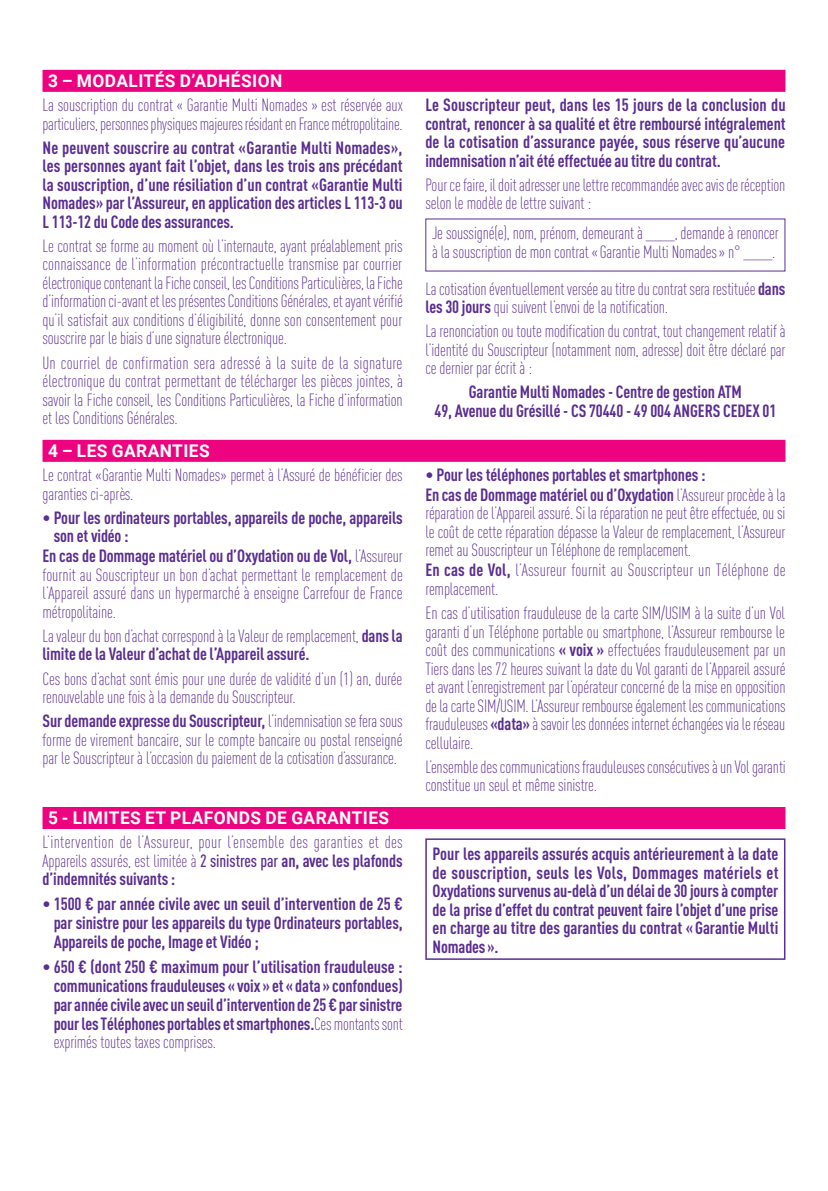
<style>
.page{position:relative;width:828px;height:1191px;background:#fff}
.page>*{position:absolute;margin:0;border:0;box-sizing:border-box;transform-origin:0 0}
.Base{font:300 17.6px/18.4px "DIN Cond";letter-spacing:-.01em;color:#5b2e91}
.Base-2{font:700 17.6px/18.6px "DIN Cond";letter-spacing:-.005em;color:#5b2e91;text-align:justify}
.Base_retrait_G_2mm{font:700 17.6px/18.8px "DIN Cond";letter-spacing:-.01em;color:#5b2e91;text-align:justify}
.Base_Esp_apres_redui{font:300 17.6px/18.4px "DIN Cond";letter-spacing:-.01em;color:#5b2e91;text-align:justify}
.Base_Esp_apres_redui-2{font:700 17.6px/18.4px "DIN Cond";letter-spacing:-.005em;color:#5b2e91}
.Base-3{font:300 17.6px/18.4px "DIN Cond";letter-spacing:.01em;color:#5b2e91}
.Titre_Filet{font:700 17.6px "Roboto";letter-spacing:.025em;color:#fff}
.s1{font-weight:300}
.s2{font-weight:700}
.s3{font-weight:500}
</style>
<div class="page">
<div style="left:43px;top:70px;width:742px;height:22px;background:#ed0280"></div>
<div style="left:43px;top:440px;width:742px;height:22px;background:#ed0280"></div>
<div style="left:43px;top:807px;width:742px;height:22px;background:#ed0280"></div>
<div style="left:425px;top:838px;width:360px;height:122px;border:2px solid #5b2e91"></div>
<p class="Titre_Filet" style="left:48px;top:68px;width:236px">3 – MODALITÉS D’ADHÉSION</p>
<p class="Base" style="left:43px;top:96px;width:362px">La souscription du contrat « Garantie Multi Nomades » est réservée aux particuliers, personnes physiques majeures résidant en France métropolitaine.</p>
<p class="Base-2" style="left:43px;top:138px;width:362px">Ne peuvent souscrire au contrat «Garantie Multi Nomades», les personnes ayant fait l’objet, dans les trois ans précédant la souscription, d’une résiliation d’un contrat «Garantie Multi Nomades» par l’Assureur, en application des articles L 113-3 ou L 113-12 du Code des assurances.</p>
<p class="Base" style="left:43px;top:236px;width:362px;text-align:justify">Le contrat se forme au moment où l’internaute, ayant préalablement pris connaissance de l’information précontractuelle transmise par courrier électronique contenant la Fiche conseil, les Conditions Particulières, la Fiche d’information ci-avant et les présentes Conditions Générales, et ayant vérifié qu’il satisfait aux conditions d’éligibilité, donne son consentement pour souscrire par le biais d’une signature électronique.</p>
<p class="Base" style="left:43px;top:353px;width:362px;text-align:justify">Un courriel de confirmation sera adressé à la suite de la signature électronique du contrat permettant de télécharger les pièces jointes, à savoir la Fiche conseil, les Conditions Particulières, la Fiche d’information et les Conditions Générales.</p>
<p class="Titre_Filet" style="left:48px;top:438px;width:163px">4 – LES GARANTIES</p>
<p class="Base" style="left:43px;top:465px;width:361px">Le contrat «Garantie Multi Nomades» permet à l’Assuré de bénéficier des garanties ci-après.</p>
<p class="Base_Esp_apres_redui-2" style="left:54px;top:508px;width:351px;text-indent:-11px"><span class="s1">•</span> Pour les ordinateurs portables, appareils de poche, appareils son et vidéo :</p>
<p class="Base" style="left:43px;top:547px;width:362px;text-align:justify"><span class="s2">En cas de Dommage matériel ou d’Oxydation ou de Vol,</span> l’Assureur fournit au Souscripteur un bon d’achat permettant le remplacement de l’Appareil assuré dans un hypermarché à enseigne Carrefour de France métropolitaine.</p>
<p class="Base" style="left:43px;top:626px;width:362px">La valeur du bon d’achat correspond à la Valeur de remplacement, <span class="s2">dans la limite de la Valeur d’achat de l’Appareil assuré.</span></p>
<p class="Base" style="left:43px;top:669px;width:361px">Ces bons d’achat sont émis pour une durée de validité d’un (1) an, durée renouvelable une fois à la demande du Souscripteur.</p>
<p class="Base" style="left:43px;top:712px;width:362px;text-align:justify"><span class="s2">Sur demande expresse du Souscripteur,</span> l’indemnisation se fera sous forme de virement bancaire, sur le compte bancaire ou postal renseigné par le Souscripteur à l’occasion du paiement de la cotisation d’assurance.</p>
<p class="Titre_Filet" style="left:48px;top:805px;width:342px">5 - LIMITES ET PLAFONDS DE GARANTIES</p>
<p class="Base" style="left:43px;top:832px;width:362px;text-align:justify">L’intervention de l’Assureur, pour l’ensemble des garanties et des Appareils assurés, est limitée à <span class="s3">2 sinistres par</span> <span class="s2">an, avec les plafonds d’indemnités suivants :</span></p>
<p class="Base_retrait_G_2mm" style="left:54px;top:893px;width:351px;text-indent:-11px"><span class="s1">•</span> 1500 € par année civile avec un seuil d’intervention de 25 € par sinistre pour les appareils du type Ordinateurs portables, Appareils de poche, Image et Vidéo ;</p>
<p class="Base_retrait_G_2mm" style="left:54px;top:956px;width:350px;text-indent:-11px"><span class="s1">•</span> 650 € (dont 250 € maximum pour l’utilisation frauduleuse : communications frauduleuses « voix » et « data » confondues) par année civile avec un seuil d’intervention de 25 € par sinistre pour les Téléphones portables et smartphones.<span class="s1">Ces montants sont exprimés toutes taxes comprises.</span></p>
<p class="Base-2" style="left:425px;top:95px;width:362px">Le Souscripteur peut, dans les 15 jours de la conclusion du contrat, renoncer à sa qualité et être remboursé intégralement de la cotisation d’assurance payée, sous réserve qu’aucune indemnisation n’ait été effectuée au titre du contrat.</p>
<p class="Base" style="left:425px;top:175px;width:361px">Pour ce faire, il doit adresser une lettre recommandée avec avis de réception selon le modèle de lettre suivant :</p>
<p class="Base" style="left:432px;top:224px;width:348px">Je soussigné(e), nom, prénom, demeurant à ____, demande à renoncer à la souscription de mon contrat «Garantie Multi Nomades» n° ____.</p>
<p class="Base" style="left:425px;top:279px;width:362px">La cotisation éventuellement versée au titre du contrat sera restituée <span class="s2">dans les 30 jours</span> qui suivent l’envoi de la notification.</p>
<p class="Base" style="left:425px;top:322px;width:362px;text-align:justify">La renonciation ou toute modification du contrat, tout changement relatif à l’identité du Souscripteur (notamment nom, adresse) doit être déclaré par ce dernier par écrit à :</p>
<p class="Base-2" style="left:434px;top:382px;width:343px;text-align:center">Garantie Multi Nomades - Centre de gestion ATM<br>49, Avenue du Grésillé - CS 70440 - 49 004 ANGERS CEDEX 01</p>
<p class="Base_Esp_apres_redui-2" style="left:425px;top:465px;width:282px"><span class="s1">•</span> Pour les téléphones portables et smartphones :</p>
<p class="Base_Esp_apres_redui" style="left:425px;top:485px;width:362px"><span class="s2">En cas de Dommage matériel ou d’Oxydation</span> l’Assureur procède à la réparation de l’Appareil assuré. Si la réparation ne peut être effectuée, ou si le coût de cette réparation dépasse la Valeur de remplacement, l’Assureur remet au Souscripteur un Téléphone de remplacement.</p>
<p class="Base-3" style="left:425px;top:561px;width:362px"><span class="s2">En cas de Vol,</span> l’Assureur fournit au Souscripteur un Téléphone de remplacement.</p>
<p class="Base" style="left:425px;top:603px;width:362px;text-align:justify">En cas d’utilisation frauduleuse de la carte SIM/USIM à la suite d’un Vol garanti d’un Téléphone portable ou smartphone, l’Assureur rembourse le coût des communications <span class="s2">« voix »</span> effectuées frauduleusement par un Tiers dans les 72 heures suivant la date du Vol garanti de l’Appareil assuré et avant l’enregistrement par l’opérateur concerné de la mise en opposition de la carte SIM/USIM. L’Assureur rembourse également les communications frauduleuses <span class="s2">«data»</span> à savoir les données internet échangées via le réseau cellulaire.</p>
<p class="Base" style="left:425px;top:757px;width:362px">L’ensemble des communications frauduleuses consécutives à un Vol garanti constitue un seul et même sinistre.</p>
<p class="Base-2" style="left:432px;top:844px;width:347px">Pour les appareils assurés acquis antérieurement à la date de souscription, seuls les Vols, Dommages matériels et Oxydations survenus au-delà d’un délai de 30 jours à compter de la prise d’effet du contrat peuvent faire l’objet d’une prise en charge au titre des garanties du contrat « Garantie Multi Nomades ».</p>
</div>
